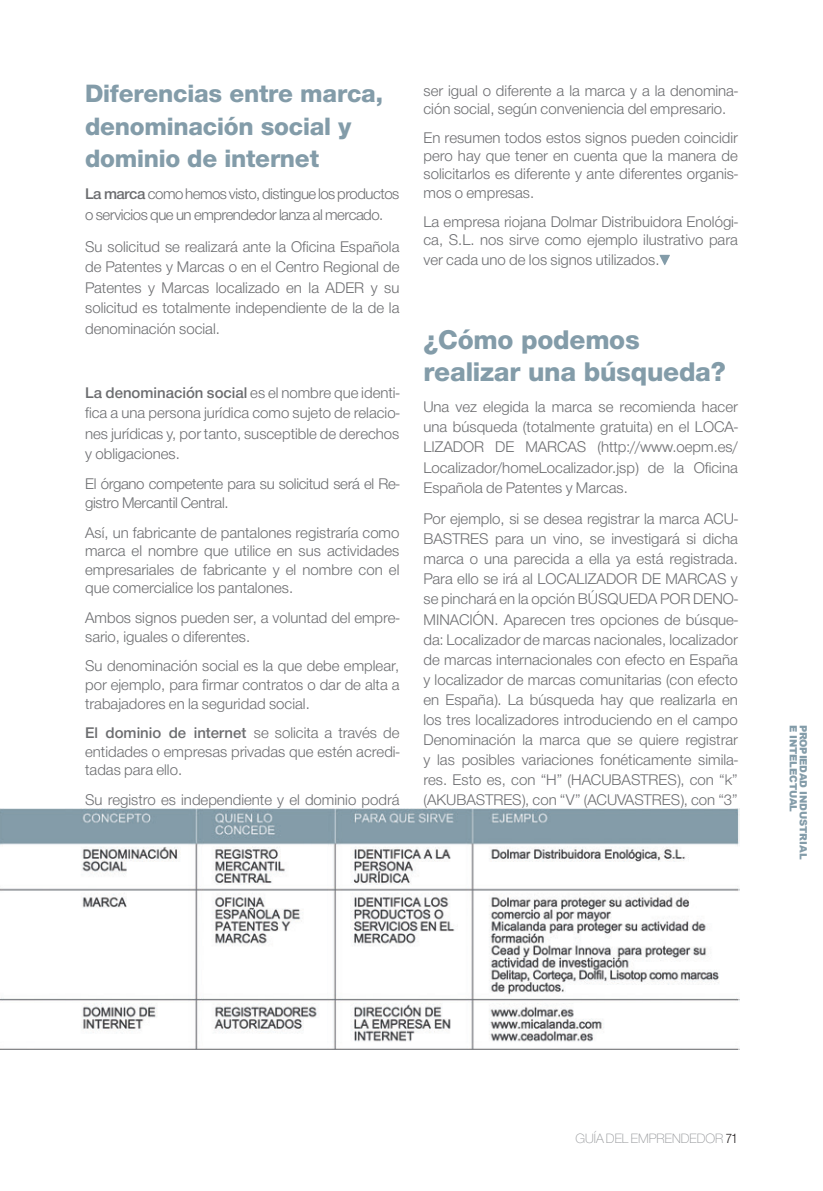
<style>
.page{position:relative;width:823px;height:1191px;background:#fff}
.page>*{position:absolute;margin:0;border:0;box-sizing:border-box;transform-origin:0 0}
.t1{font:28px/32px "NH85";letter-spacing:-.01em;color:#839ca9}
.t2{font:26px/32.6px "NH85";letter-spacing:-.01em;color:#839ca9}
.GUIONES{font:16px/20px "NH45";color:#6c6d70;text-align:justify}
.GUIONES-2{font:16px/20.6px "NH45";letter-spacing:-.03em;color:#6c6d70}
.GUIONES-3{font:16px/18.6px "NH45";letter-spacing:-.02em;color:#6c6d70}
.t3{font:14px "NH35";color:#939598}
.t4{font:900 10px "Arial";letter-spacing:-.01em;color:#839ca9}
.s1{font-family:"NH65"}
.s2{font-family:"NH47";color:#231f20}
</style>
<div class="page">
<svg style="left:659px;top:255px;width:10px;height:10px"></svg>
<img style="left:0;top:808px;width:738px;height:241px">
<p class="t2" style="left:85px;top:80px;width:299px">Diferencias entre marca, denominación social y dominio de internet</p>
<p class="GUIONES-2" style="left:85px;top:185px;width:315px"><span class="s1">La marca</span> como hemos visto, distingue los productos o servicios que un emprendedor lanza al mercado.</p>
<p class="GUIONES" style="left:85px;top:237px;width:315px;line-height:20.6px">Su solicitud se realizará ante la Oficina Española de Patentes y Marcas o en el Centro Regional de Patentes y Marcas localizado en la ADER y su solicitud es totalmente independiente de la de la denominación social.</p>
<p class="GUIONES" style="left:85px;top:383px;width:315px;line-height:20.6px"><span class="s1">La denominación social</span> es el nombre que identi&shy;fica a una persona jurídica como sujeto de relacio&shy;nes jurídicas y, por tanto, susceptible de derechos y obligaciones.</p>
<p class="GUIONES-3" style="left:85px;top:476px;width:315px">El órgano competente para su solicitud será el Re&shy;gistro Mercantil Central.</p>
<p class="GUIONES" style="left:85px;top:524px;width:315px;line-height:18.6px">Así, un fabricante de pantalones registraría como marca el nombre que utilice en sus actividades empresariales de fabricante y el nombre con el que comercialice los pantalones.</p>
<p class="GUIONES" style="left:85px;top:610px;width:315px;line-height:18.6px">Ambos signos pueden ser, a voluntad del empre&shy;sario, iguales o diferentes.</p>
<p class="GUIONES" style="left:85px;top:658px;width:315px;line-height:18.6px">Su denominación social es la que debe emplear, por ejemplo, para firmar contratos o dar de alta a trabajadores en la seguridad social.</p>
<p class="GUIONES" style="left:85px;top:725px;width:315px;line-height:18.6px"><span class="s1">El dominio de internet</span> se solicita a través de entidades o empresas privadas que estén acredi&shy;tadas para ello.</p>
<p class="GUIONES" style="left:85px;top:791px;width:315px">Su registro es independiente y el dominio podrá</p>
<p class="GUIONES" style="left:423px;top:83px;width:315px;line-height:18px">ser igual o diferente a la marca y a la denomina&shy;ción social, según conveniencia del empresario.</p>
<p class="GUIONES" style="left:423px;top:130px;width:315px;line-height:18px">En resumen todos estos signos pueden coincidir pero hay que tener en cuenta que la manera de solicitarlos es diferente y ante diferentes organis&shy;mos o empresas.</p>
<p class="GUIONES" style="left:423px;top:214px;width:315px;line-height:18px">La empresa riojana Dolmar Distribuidora Enológi&shy;ca, S.L. nos sirve como ejemplo ilustrativo para</p>
<p class="GUIONES" style="left:423px;top:251px;width:237px">ver cada uno de los signos utilizados.</p>
<p class="t1" style="left:423px;top:326px;width:304px">¿Cómo podemos realizar una búsqueda?</p>
<p class="GUIONES" style="left:423px;top:398px;width:315px">Una vez elegida la marca se recomienda hacer una búsqueda (totalmente gratuita) en el LOCA-LIZADOR DE MARCAS (http://www.oepm.es/ Localizador/homeLocalizador.jsp) de la Oficina Española de Patentes y Marcas.</p>
<p class="GUIONES" style="left:423px;top:510px;width:315px">Por ejemplo, si se desea registrar la marca ACU-BASTRES para un vino, se investigará si dicha marca o una parecida a ella ya está registrada.<br>Para ello se irá al LOCALIZADOR DE MARCAS y se pinchará en la opción BÚSQUEDA POR DENO-MINACIÓN. Aparecen tres opciones de búsque&shy;da: Localizador de marcas nacionales, localizador de marcas internacionales con efecto en España y localizador de marcas comunitarias (con efecto en España). La búsqueda hay que realizarla en los tres localizadores introduciendo en el campo Denominación la marca que se quiere registrar y las posibles variaciones fonéticamente simila&shy;res. Esto es, con “H” (HACUBASTRES), con “k” (AKUBASTRES), con “V” (ACUVASTRES), con “3”</p>
<p class="t4" style="left:798px;top:724px;width:89px;rotate:90deg">E INTELECTUAL</p>
<p class="t4" style="left:808px;top:724px;width:136px;rotate:90deg">PROPIEDAD INDUSTRIAL</p>
<p class="t3" style="left:575px;top:1129px;width:164px">GUÍA DEL EMPRENDEDOR <span class="s2">71</span></p>
</div>
